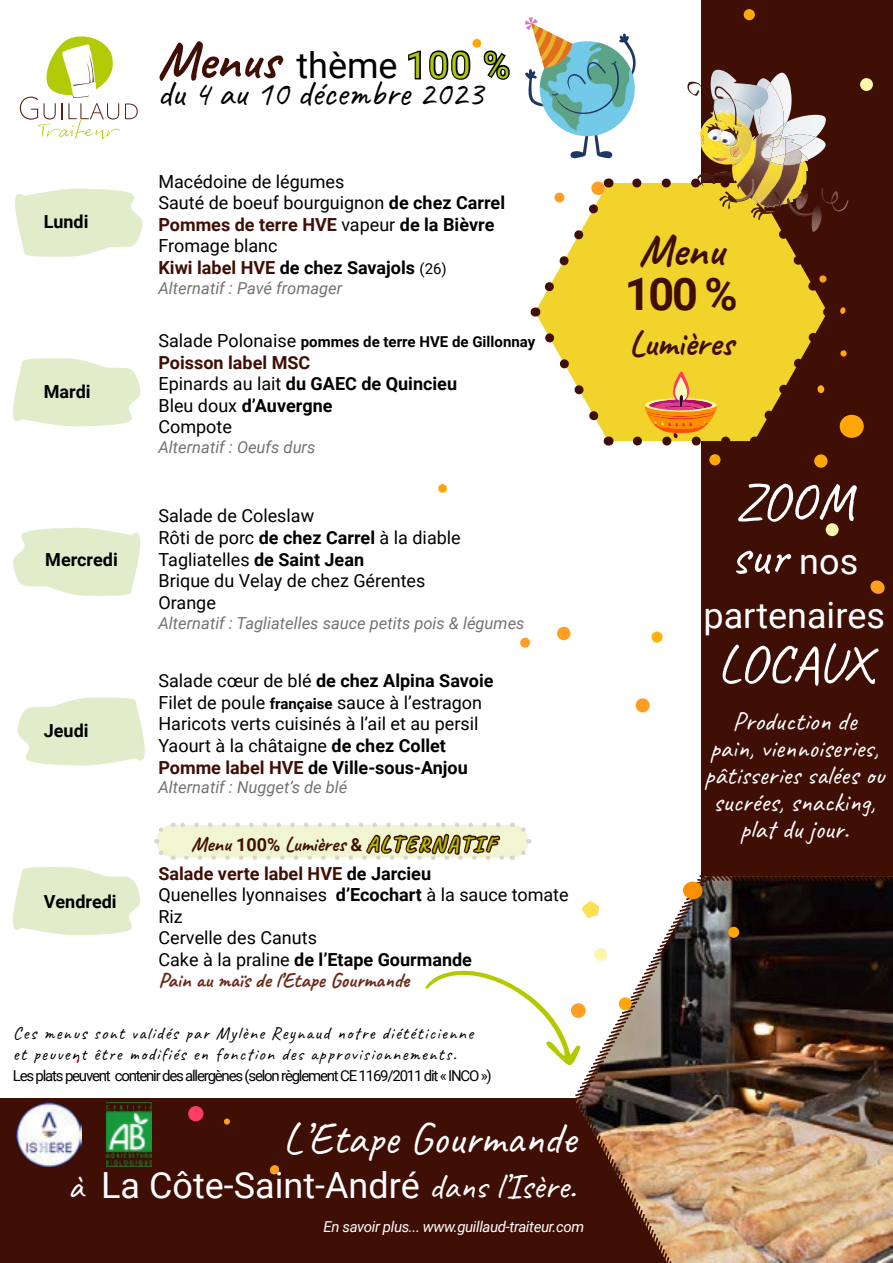
<style>
.page{position:relative;width:893px;height:1263px;background:#fff}
.page>*{position:absolute;margin:0;border:0;box-sizing:border-box;transform-origin:0 0}
.t1{font:54px/54px "Caveat";color:#fff}
.t2{font:45px "Caveat";color:#fff}
.t3{font:700 45px "Caveat";color:#3f0f05}
.t4{font:700 45px "Roboto";color:#3f0f05}
.t5{font:36px "Roboto";color:#fff}
.t6{font:36px "Caveat";color:#000}
.t7{font:36px "Roboto";color:#000}
.t8{font:700 36px "Caveat";color:#3f0f05}
.t9{font:27px/27px "Caveat";color:#fff;text-align:center}
.t10{font:700 21px "Caveat";color:#6b2b1c}
.t11{font:700 21px "Caveat";color:#3f0f05}
.t12{font:18px/21.6px "Roboto";color:#000}
.t13{font:18px/21px "Caveat";letter-spacing:.075em;color:#000}
.t14{font:700 18px "Roboto";color:#000}
.t15{font:italic 16.5px "Roboto";color:#737373}
.t16{font:15px "Roboto";letter-spacing:-.08em;color:#000}
.t17{font:700 15px "Roboto";color:#000}
.t18{font:italic 15px "Roboto";letter-spacing:-.025em;color:#fff}
.s1{font-family:"Caveat";font-weight:700;font-size:54px;color:#3f0f05}
.s2{font-weight:700}
.s3{font-weight:700;color:#3f0f05}
.s4{font-size:15px}
.s5{font-weight:400;font-size:18px}
.s6{font-weight:700;font-size:15px}
.s7{font-family:"Roboto";font-size:18px}
.s8{font-family:"Caveat"}
.s9{font-family:"Roboto";font-size:36px}
</style>
<div class="page">
<div style="left:0;top:1098px;width:893px;height:165px;background:#3f0f05"></div>
<div style="left:701px;top:0;width:192px;height:1030px;background:#3f0f05"></div>
<svg style="left:15px;top:188px;width:128px;height:69px"></svg>
<svg style="left:13px;top:358px;width:128px;height:69px"></svg>
<svg style="left:17px;top:697px;width:128px;height:69px"></svg>
<svg style="left:13px;top:867px;width:128px;height:68px"></svg>
<img style="left:575px;top:875px;width:318px;height:388px">
<svg style="left:425px;top:969px;width:156px;height:96px"></svg>
<svg style="left:512px;top:822px;width:20px;height:38px"></svg>
<svg style="left:154px;top:822px;width:351px;height:38px"></svg>
<svg style="left:13px;top:528px;width:128px;height:68px"></svg>
<img style="left:106px;top:1102px;width:46px;height:64px">
<img style="left:17px;top:1102px;width:64px;height:64px">
<svg style="left:840px;top:307px;width:6px;height:7px"></svg>
<svg style="left:840px;top:350px;width:7px;height:7px"></svg>
<div style="left:839px;top:415px;width:25px;height:23px;background:#ffa608;border-radius:50%"></div>
<div style="left:814px;top:454px;width:13px;height:14px;background:#ffa608;border-radius:50%"></div>
<svg style="left:582px;top:901px;width:17px;height:17px"></svg>
<div style="left:594px;top:948px;width:13px;height:13px;background:#fcf5ab;border-radius:50%"></div>
<div style="left:619px;top:997px;width:13px;height:13px;background:#ffa608;border-radius:50%"></div>
<div style="left:571px;top:1003px;width:15px;height:15px;background:#ff9e21;border-radius:50%"></div>
<div style="left:188px;top:1106px;width:15px;height:15px;background:#ff3b66;border-radius:50%"></div>
<svg style="left:224px;top:1118px;width:6px;height:6px"></svg>
<svg style="left:270px;top:1165px;width:9px;height:10px"></svg>
<div style="left:709px;top:454px;width:11px;height:11px;background:#ffa608;border-radius:50%"></div>
<div style="left:438px;top:484px;width:9px;height:9px;background:#ffa608;border-radius:50%"></div>
<div style="left:826px;top:523px;width:13px;height:13px;background:#fcf5ab;border-radius:50%"></div>
<svg style="left:870px;top:580px;width:15px;height:14px"></svg>
<div style="left:557px;top:627px;width:13px;height:13px;background:#ff9e21;border-radius:50%"></div>
<div style="left:520px;top:638px;width:10px;height:10px;background:#ff9e21;border-radius:50%"></div>
<div style="left:651px;top:631px;width:12px;height:12px;background:#ffb30a;border-radius:50%"></div>
<div style="left:636px;top:698px;width:14px;height:14px;background:#ff9e21;border-radius:50%"></div>
<div style="left:683px;top:881px;width:20px;height:18px;background:#fc8f00;border-radius:50%"></div>
<div style="left:728px;top:927px;width:11px;height:11px;background:#ffa608;border-radius:50%"></div>
<div style="left:744px;top:9px;width:11px;height:11px;background:#ffa608;border-radius:50%"></div>
<div style="left:472px;top:39px;width:9px;height:9px;background:#ffa608;border-radius:50%"></div>
<div style="left:860px;top:78px;width:13px;height:13px;background:#fcf5ab;border-radius:50%"></div>
<svg style="left:20px;top:36px;width:118px;height:103px"></svg>
<svg style="left:525px;top:17px;width:302px;height:429px"></svg>
<img style="left:821px;top:188px;width:27px;height:25px">
<p class="t14" style="left:44px;top:209px;width:46px">Lundi</p>
<p class="t14" style="left:44px;top:379px;width:48px">Mardi</p>
<p class="t14" style="left:45px;top:547px;width:74px">Mercredi</p>
<p class="t14" style="left:44px;top:718px;width:46px">Jeudi</p>
<p class="t14" style="left:44px;top:888px;width:74px">Vendredi</p>
<h3 class="t7" style="left:158px;top:40px;width:354px"><span class="s1">Menus</span> thème 100 %</h3>
<h3 class="t6" style="left:158px;top:70px;width:327px">du 4 au 10 décembre 2023</h3>
<p class="t12" style="left:158px;top:170px;width:348px">Macédoine de légumes<br>Sauté de boeuf bourguignon <span class="s2">de chez Carrel<br></span><span class="s3">Pommes de terre HVE</span> vapeur <span class="s2">de la Bièvre<br></span>Fromage blanc<br><span class="s3">Kiwi label HVE</span> <span class="s2">de chez Savajols</span> <span class="s4">(26)</span></p>
<p class="t15" style="left:158px;top:276px;width:185px">Alternatif : Pavé fromager</p>
<p class="t17" style="left:158px;top:331px;width:378px"><span class="s5">Salade Polonaise</span> pommes de terre HVE de Gillonnay</p>
<p class="t12" style="left:158px;top:351px;width:300px"><span class="s3">Poisson label MSC<br></span>Epinards au lait <span class="s2">du GAEC de Quincieu<br></span>Bleu doux <span class="s2">d’Auvergne<br></span>Compote</p>
<p class="t15" style="left:158px;top:436px;width:158px">Alternatif : Oeufs durs</p>
<p class="t12" style="left:158px;top:504px;width:304px">Salade de Coleslaw<br>Rôti de porc <span class="s2">de chez Carrel</span> à la diable<br>Tagliatelles <span class="s2">de Saint Jean<br></span>Brique du Velay de chez Gérentes<br>Orange</p>
<p class="t15" style="left:158px;top:611px;width:368px">Alternatif : Tagliatelles sauce petits pois &amp; légumes</p>
<p class="t12" style="left:158px;top:669px;width:337px">Salade cœur de blé <span class="s2">de chez Alpina Savoie </span>Filet de poule <span class="s6">française</span> sauce à l’estragon Haricots verts cuisinés à l’ail et au persil Yaourt à la châtaigne <span class="s2">de chez Collet </span><span class="s3">Pomme label HVE</span> <span class="s2">de Ville-sous-Anjou</span></p>
<p class="t15" style="left:158px;top:776px;width:190px">Alternatif : Nugget’s de blé</p>
<p class="t11" style="left:191px;top:831px;width:306px">Menu <span class="s7">100%</span> Lumières <span class="s7">&amp;</span> A LTE R N AT I F</p>
<p class="t12" style="left:158px;top:862px;width:412px"><span class="s3">Salade verte label HVE</span> <span class="s2">de Jarcieu<br></span>Quenelles lyonnaises <span class="s2">d’Ecochart</span> à la sauce tomate<br>Riz<br>Cervelle des Canuts<br>Cake à la praline <span class="s2">de l’Etape Gourmande</span></p>
<p class="t10" style="left:158px;top:967px;width:252px">Pain au maïs de l’Etape Gourmande</p>
<p class="t13" style="left:13px;top:1022px;width:462px">Ces menus sont validés par Mylène Reynaud notre diététicienne et peuvent être modifiés en fonction des approvisionnements.</p>
<p class="t16" style="left:13px;top:1065px;width:480px">Les plats peuvent contenir des allergènes (selon règlement CE 1169/2011 dit « INCO »)</p>
<h2 class="t2" style="left:283px;top:1109px;width:295px">L’Etape Gourmande</h2>
<h3 class="t5" style="left:68px;top:1160px;width:510px"><span class="s8">à</span> La Côte-Saint-André <span class="s8">dans l’Isère.</span></h3>
<p class="t18" style="left:323px;top:1216px;width:262px">En savoir plus... www.guillaud-traiteur.com</p>
<h2 class="t3" style="left:639px;top:222px;width:87px">Menu</h2>
<h2 class="t4" style="left:625px;top:263px;width:114px">100 %</h2>
<h3 class="t8" style="left:629px;top:321px;width:106px">Lumières</h3>
<h1 class="t1" style="left:730px;top:474px;width:129px">ZOOM sur <span class="s9">nos</span></h1>
<h3 class="t5" style="left:703px;top:589px;width:183px">partenaires</h3>
<h1 class="t1" style="left:717px;top:636px;width:156px">LOCAUX</h1>
<h3 class="t9" style="left:704px;top:707px;width:182px">Production de<br>pain, viennoiseries, pâtisseries salées ou sucrées, snacking, plat du jour.</h3>
</div>
